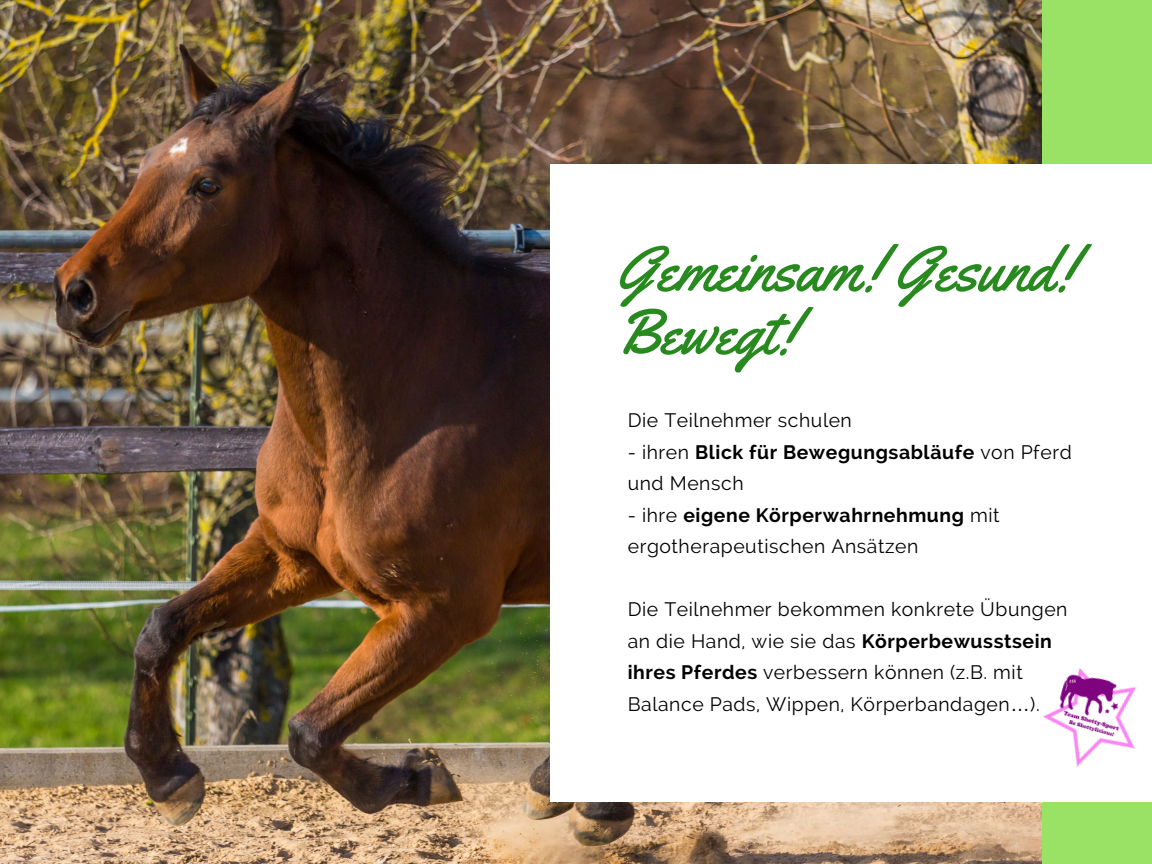
<style>
.page{position:relative;width:1152px;height:864px;background:#99e265}
.page>*{position:absolute;margin:0;border:0;box-sizing:border-box;transform-origin:0 0}
.t1{font:63.45px/63px "Yellowtail";color:#28891f}
.t2{font:19.35px/31.5px "Raleway";letter-spacing:.03em;color:#000}
.t3{font:700 19.35px/31.5px "Raleway";letter-spacing:.03em;color:#000}
.s1{font-weight:400}
.s2{font-weight:700}
.s3{font-family:"Liberation Sans"}
</style>
<div class="page">
<img style="left:0;top:0;width:1042px;height:864px">
<div style="left:550px;top:164px;width:602px;height:638px;background:#fff"></div>
<img style="left:1043px;top:668px;width:94px;height:99px">
<h1 class="t1" style="left:616px;top:238px;width:460px">Gemeinsam! Gesund!<br>Bewegt!</h1>
<p class="t2" style="left:628px;top:405px;width:226px">Die Teilnehmer schulen</p>
<p class="t3" style="left:628px;top:436px;width:446px"><span class="s1">- ihren</span> Blick für Bewegungsabläufe <span class="s1">von Pferd und Mensch</span></p>
<p class="t2" style="left:628px;top:499px;width:373px">- ihre <span class="s2">eigene Körperwahrnehmung</span> mit ergotherapeutischen Ansätzen</p>
<p class="t2" style="left:628px;top:594px;width:441px">Die Teilnehmer bekommen konkrete Übungen an die Hand, wie sie das <span class="s2">Körperbewusstsein ihres Pferdes</span> verbessern können (z.B. mit Balance Pads, Wippen, Körperbandagen<span class="s3">…</span>).</p>
</div>
